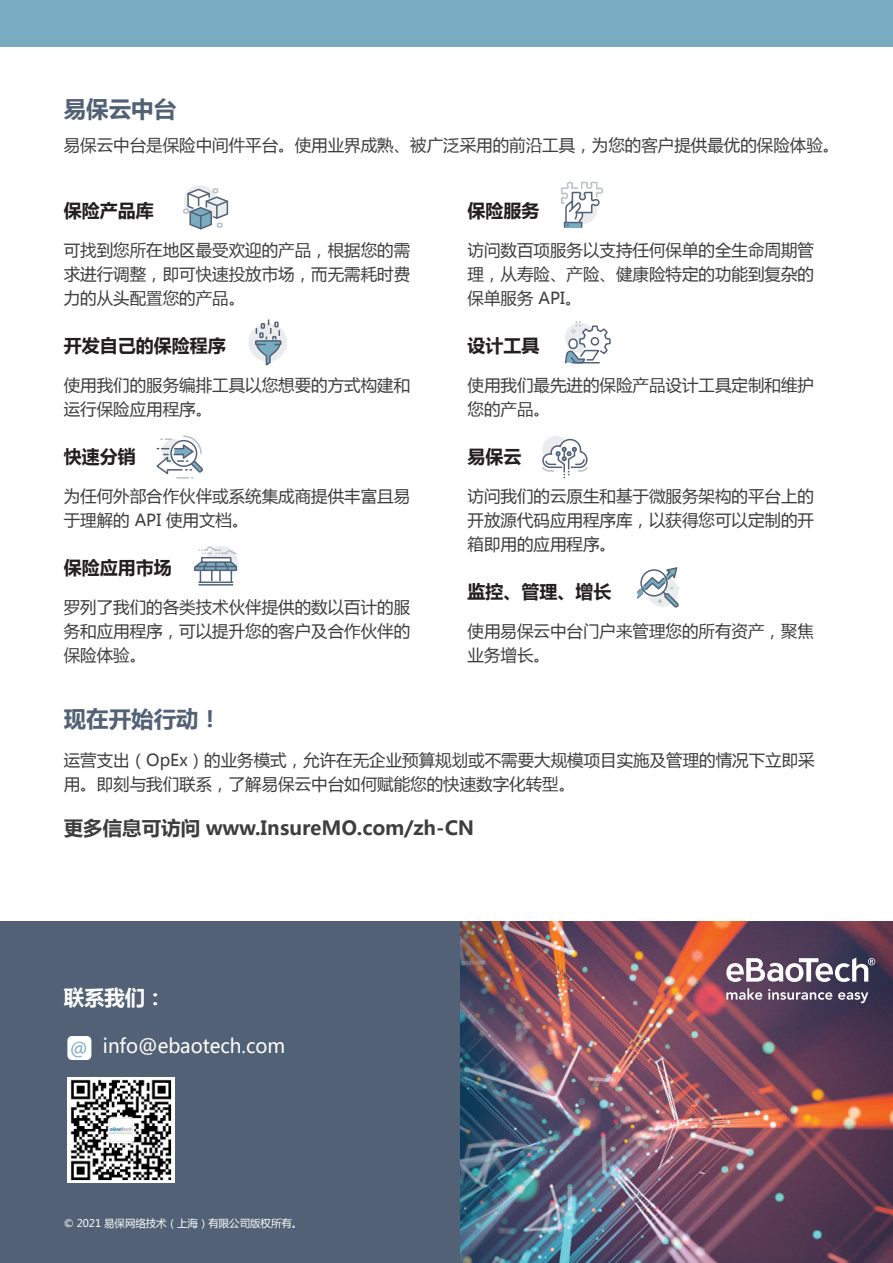
<style>
.page{position:relative;width:893px;height:1263px;background:#fff}
.page>*{position:absolute;margin:0;border:0;box-sizing:border-box;transform-origin:0 0}
.t1{font:700 22.5px "Microsoft Ya Hei";color:#526175}
.t2{font:700 22.5px "Myriad Pro";color:#79acc0}
.t3{font:700 21px "Microsoft Ya Hei";color:#fff}
.t4{font:700 19.5px "Microsoft Ya Hei";color:#3e3e3f}
.t5{font:19.5px "Microsoft Ya Hei";color:#fff}
.t6{font:700 18px "Microsoft Ya Hei";color:#231f20}
.t7{font:16.5px/24px "Microsoft Ya Hei";color:#3e3e3f}
.t8{font:10.5px "Microsoft Ya Hei";letter-spacing:-.005em;color:#fff}
</style>
<div class="page">
<div style="left:0;top:0;width:893px;height:47px;background:#79acc0"></div>
<img style="left:460px;top:922px;width:433px;height:341px">
<div style="left:0;top:922px;width:460px;height:341px;background:#526175"></div>
<svg style="left:565px;top:321px;width:46px;height:43px"></svg>
<svg style="left:561px;top:181px;width:42px;height:45px"></svg>
<div style="left:249px;top:323px;width:38px;height:39px;background:#eaeced;border-radius:50%"></div>
<svg style="left:255px;top:319px;width:27px;height:47px"></svg>
<svg style="left:542px;top:436px;width:46px;height:42px"></svg>
<svg style="left:156px;top:435px;width:47px;height:44px"></svg>
<hr style="left:199px;top:584px;width:34px;height:2px;background:#526175">
<svg style="left:194px;top:546px;width:44px;height:38px"></svg>
<svg style="left:201px;top:557px;width:30px;height:6px"></svg>
<svg style="left:637px;top:567px;width:42px;height:41px"></svg>
<div style="left:184px;top:185px;width:32px;height:32px;background:#eaeced;border-radius:50%"></div>
<svg style="left:183px;top:187px;width:46px;height:43px"></svg>
<div style="left:67px;top:1036px;width:24px;height:24px;background:#fff;border-radius:5px"></div>
<svg style="left:726px;top:988px;width:36px;height:12px"></svg>
<svg style="left:768px;top:989px;width:64px;height:11px"></svg>
<svg style="left:838px;top:992px;width:30px;height:11px"></svg>
<svg style="left:726px;top:957px;width:149px;height:25px"></svg>
<img style="left:67px;top:1077px;width:107px;height:105px">
<h1 class="t1" style="left:64px;top:93px;width:114px">易保云中台</h1>
<p class="t7" style="left:64px;top:133px;width:777px">易保云中台是保险中间件平台。使用业界成熟、被广泛采用的前沿工具，为您的客户提供最优的保险体验。</p>
<p class="t6" style="left:64px;top:198px;width:91px">保险产品库</p>
<p class="t7" style="left:64px;top:237px;width:348px;text-align:justify">可找到您所在地区最受欢迎的产品，根据您的需求进行调整，即可快速投放市场，而无需耗时费力的从头配置您的产品。</p>
<p class="t6" style="left:64px;top:333px;width:163px">开发自己的保险程序</p>
<p class="t7" style="left:64px;top:372px;width:348px">使用我们的服务编排工具以您想要的方式构建和运行保险应用程序。</p>
<p class="t6" style="left:64px;top:444px;width:73px">快速分销</p>
<p class="t7" style="left:64px;top:483px;width:348px">为任何外部合作伙伴或系统集成商提供丰富且易于理解的 API 使用文档。</p>
<p class="t6" style="left:64px;top:555px;width:109px">保险应用市场</p>
<p class="t7" style="left:64px;top:594px;width:348px;text-align:justify">罗列了我们的各类技术伙伴提供的数以百计的服务和应用程序，可以提升您的客户及合作伙伴的保险体验。</p>
<p class="t6" style="left:468px;top:198px;width:73px">保险服务</p>
<p class="t7" style="left:468px;top:237px;width:348px;text-align:justify">访问数百项服务以支持任何保单的全生命周期管理，从寿险、产险、健康险特定的功能到复杂的保单服务 API。</p>
<p class="t6" style="left:468px;top:333px;width:73px">设计工具</p>
<p class="t7" style="left:468px;top:372px;width:348px">使用我们最先进的保险产品设计工具定制和维护您的产品。</p>
<p class="t6" style="left:468px;top:444px;width:55px">易保云</p>
<p class="t7" style="left:468px;top:483px;width:348px;text-align:justify">访问我们的云原生和基于微服务架构的平台上的开放源代码应用程序库，以获得您可以定制的开箱即用的应用程序。</p>
<p class="t6" style="left:468px;top:579px;width:145px">监控、管理、增长</p>
<p class="t7" style="left:468px;top:618px;width:348px">使用易保云中台门户来管理您的所有资产，聚焦业务增长。</p>
<h1 class="t1" style="left:64px;top:704px;width:159px">现在开始行动！</h1>
<p class="t7" style="left:64px;top:748px;width:752px">运营支出（OpEx）的业务模式，允许在无企业预算规划或不需要大规模项目实施及管理的情况下立即采用。即刻与我们联系，了解易保云中台如何赋能您的快速数字化转型。</p>
<p class="t4" style="left:64px;top:815px;width:412px">更多信息可访问 www.InsureMO.com/zh-CN</p>
<p class="t3" style="left:64px;top:983px;width:103px">联系我们：</p>
<p class="t5" style="left:103px;top:1033px;width:184px">info@ebaotech.com</p>
<h1 class="t2" style="left:70px;top:1033px;width:18px">@</h1>
<p class="t8" style="left:64px;top:1216px;width:240px">© 2021 易保网络技术（上海）有限公司版权所有。</p>
</div>
